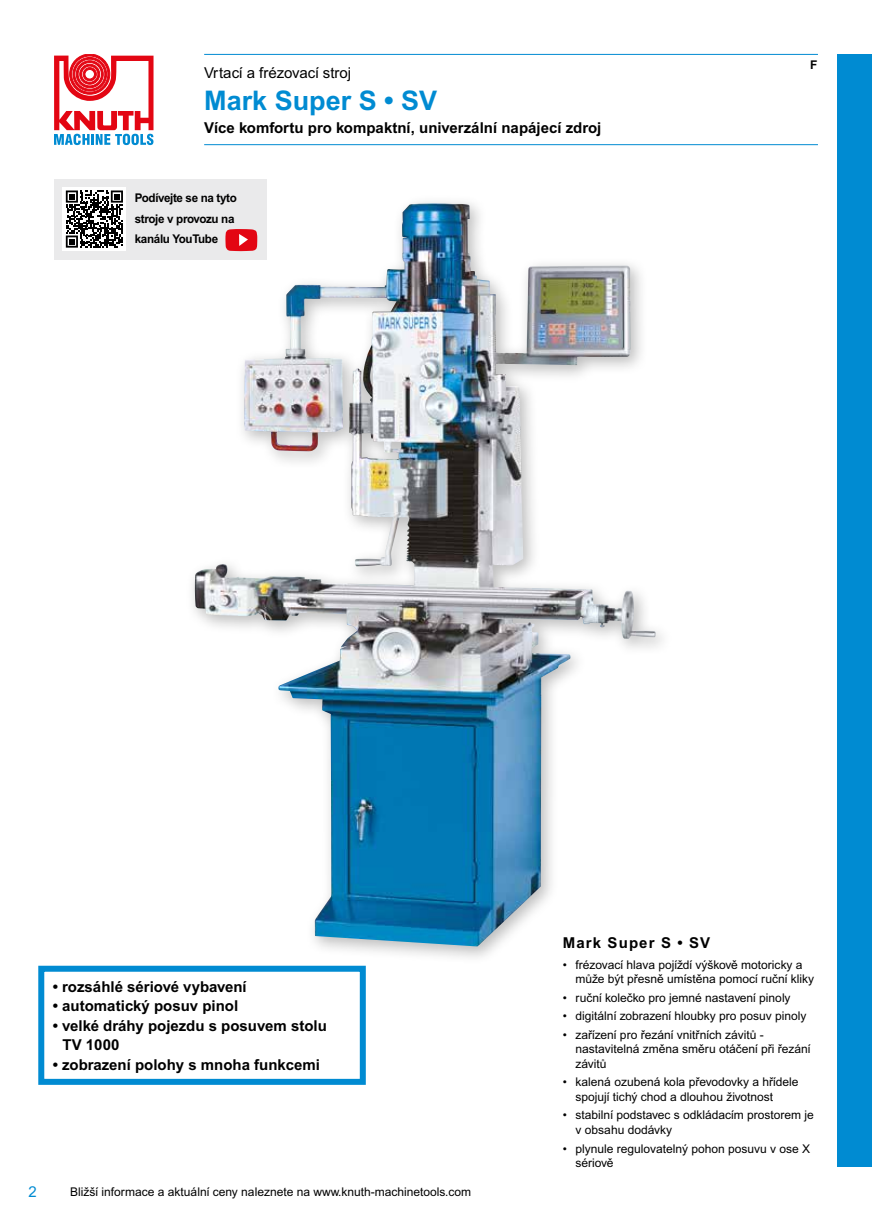
<style>
.page{position:relative;width:872px;height:1221px;background:#fff}
.page>*{position:absolute;margin:0;border:0;box-sizing:border-box;transform-origin:0 0}
.t1{font:700 27px "Arial MT Pro";color:#008bd2}
.t2{font:700 15px/19.5px "Arial MT Pro";color:#000}
.t3{font:15px "Arial MT Pro";color:#000}
.t4{font:700 15px "Arial MT Pro";letter-spacing:.075em;color:#000}
.t5{font:15px "Arial MT Pro";color:#008bd2}
.t6{font:12px/14.4px "Arial MT Pro";color:#000}
.t7{font:700 12px/20.2px "Arial MT Pro";letter-spacing:-.03em;color:#000}
</style>
<div class="page">
<div style="left:838px;top:54px;width:34px;height:1112px;background:#008bd2"></div>
<svg style="left:54px;top:54px;width:99px;height:91px"></svg>
<hr style="left:204px;top:54px;width:614px;height:1px;background:#008bd2">
<hr style="left:204px;top:144px;width:614px;height:1px;background:#008bd2">
<div style="left:185px;top:194px;width:488px;height:771px;background:#000;opacity:.26"></div>
<img style="left:244px;top:203px;width:188px;height:308px">
<div style="left:38px;top:965px;width:328px;height:119px;background:#fff;border:6px solid #008bd2"></div>
<div style="left:54px;top:179px;width:212px;height:80px;background:#eaeaeb"></div>
<svg style="left:225px;top:229px;width:32px;height:22px"></svg>
<div style="left:63px;top:187px;width:63px;height:64px;background:#fff"></div>
<svg style="left:66px;top:190px;width:57px;height:58px"></svg>
<p class="t3" style="left:204px;top:64px;width:149px">Vrtací a frézovací stroj</p>
<h1 class="t1" style="left:204px;top:84px;width:235px">Mark Super S • SV</h1>
<p class="t2" style="left:204px;top:119px;width:399px">Více komfortu pro kompaktní, univerzální napájecí zdroj</p>
<p class="t7" style="left:135px;top:188px;width:103px">Podívejte se na tyto stroje v provozu na kanálu YouTube</p>
<p class="t7" style="left:810px;top:55px;width:9px">F</p>
<p class="t2" style="left:53px;top:977px;width:195px">• rozsáhlé sériové vybavení</p>
<p class="t2" style="left:53px;top:996px;width:187px">• automatický posuv pinol</p>
<p class="t2" style="left:63px;top:1016px;width:266px;text-indent:-10px">• velké dráhy pojezdu s posuvem stolu<br>TV 1000</p>
<p class="t2" style="left:53px;top:1055px;width:269px">• zobrazení polohy s mnoha funkcemi</p>
<p class="t5" style="left:28px;top:1182px;width:10px">2</p>
<p class="t6" style="left:70px;top:1184px;width:402px">Bližší informace a aktuální ceny naleznete na www.knuth-machinetools.com</p>
<p class="t4" style="left:563px;top:933px;width:149px">Mark Super S • SV</p>
<p class="t6" style="left:575px;top:957px;width:240px;text-indent:-13px">• frézovací hlava pojíždí výškově motoricky a může být přesně umístěna pomocí ruční kliky</p>
<p class="t6" style="left:563px;top:990px;width:229px">• ruční kolečko pro jemné nastavení pinoly</p>
<p class="t6" style="left:563px;top:1009px;width:245px">• digitální zobrazení hloubky pro posuv pinoly</p>
<p class="t6" style="left:575px;top:1028px;width:236px;text-indent:-13px">• zařízení pro řezání vnitřních závitů - nastavitelná změna směru otáčení při řezání závitů</p>
<p class="t6" style="left:575px;top:1075px;width:224px;text-indent:-13px">• kalená ozubená kola převodovky a hřídele spojují tichý chod a dlouhou životnost</p>
<p class="t6" style="left:575px;top:1108px;width:240px;text-indent:-13px">• stabilní podstavec s odkládacím prostorem je v obsahu dodávky</p>
<p class="t6" style="left:575px;top:1141px;width:236px;text-indent:-13px">• plynule regulovatelný pohon posuvu v ose X sériově</p>
</div>
